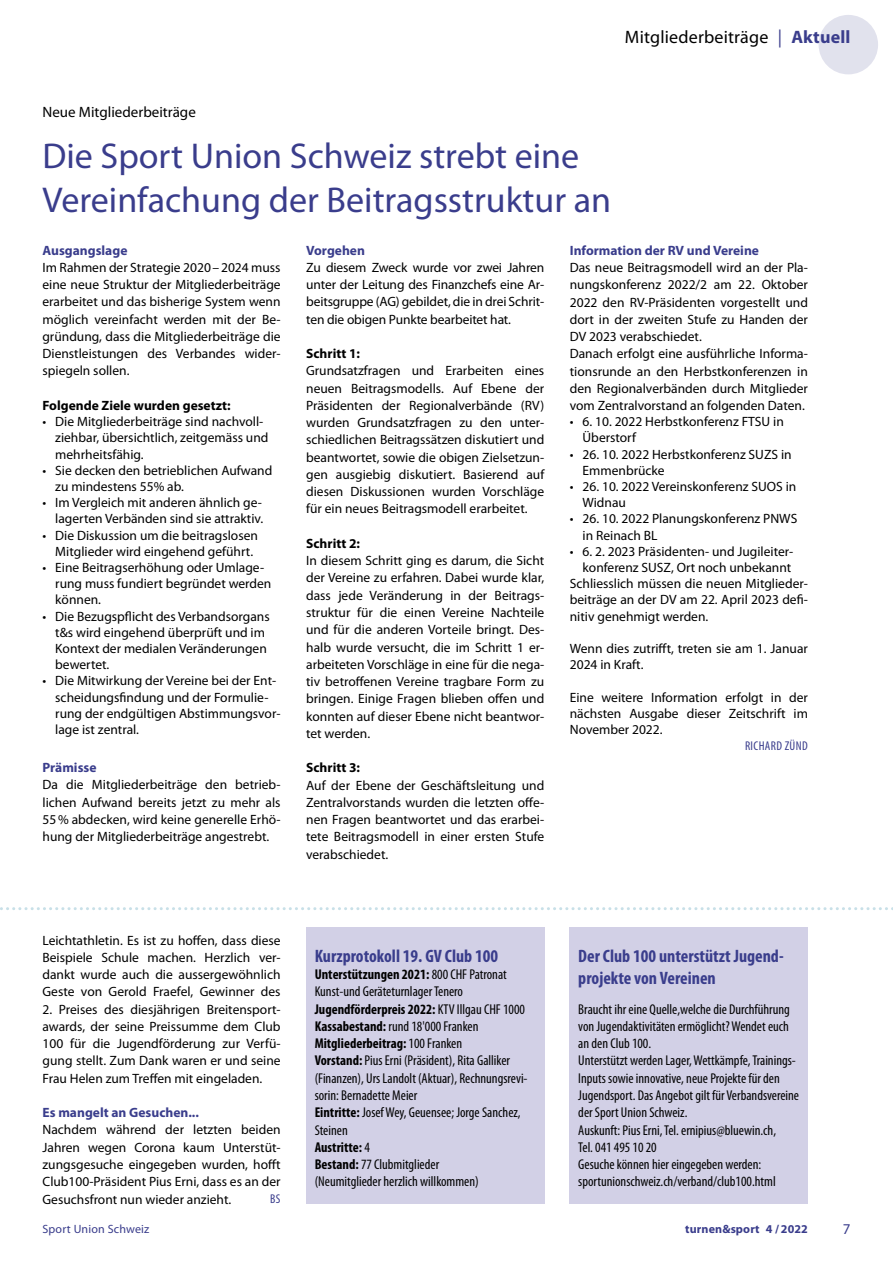
<style>
.page{position:relative;width:893px;height:1263px;background:#fff}
.page>*{position:absolute;margin:0;border:0;box-sizing:border-box;transform-origin:0 0}
.t1{font:36px/43.2px "Myriad Pro";color:#3a3d8c}
.t2{font:700 condensed 18px/21.6px "Myriad Pro";color:#3a3d8c}
.t3{font:18px "Myriad Pro";letter-spacing:.01em;color:#000}
.t4{font:15px "Myriad Pro";color:#000}
.t5{font:15px "Myriad Pro";color:#3a3d8c}
.t6{font:condensed 14.25px/17.2px "Myriad Pro";color:#000}
.t7{font:13.5px/17.2px "Myriad Pro";color:#000}
.t8{font:700 13.5px "Myriad Pro";color:#3a3d8c}
.t9{font:700 13.5px "Myriad Pro";color:#000}
.t10{font:condensed 12.75px "Myriad Pro";letter-spacing:.03em;color:#3a3d8c}
.t11{font:700 12px "Myriad Pro";letter-spacing:.01em;color:#3a3d8c}
.t12{font:12px "Myriad Pro";letter-spacing:.015em;color:#3a3d8c}
.s1{color:#3a3d8c}
.s2{font-weight:700;color:#3a3d8c}
.s3{font-weight:700}
</style>
<div class="page">
<div style="left:819px;top:15px;width:59px;height:59px;background:#e1e2ed;border-radius:50%"></div>
<div style="left:306px;top:927px;width:238px;height:276px;background:#d2d0e6"></div>
<div style="left:570px;top:927px;width:238px;height:276px;background:#d2d0e6"></div>
<svg style="left:0;top:907px;width:893px;height:3px"></svg>
<h2 class="t3" style="left:625px;top:27px;width:227px">Mitgliederbeiträge <span class="s1">|</span> <span class="s2">Aktuell</span></h2>
<p class="t4" style="left:43px;top:103px;width:155px">Neue Mitgliederbeiträge</p>
<h1 class="t1" style="left:43px;top:135px;width:570px">Die Sport Union Schweiz strebt eine<br>Vereinfachung der Beitragsstruktur an</h1>
<p class="t8" style="left:43px;top:242px;width:86px">Ausgangslage</p>
<p class="t7" style="left:43px;top:259px;width:240px;text-align:justify">Im Rahmen der Strategie 2020–2024 muss eine neue Struktur der Mitgliederbeiträge erarbeitet und das bisherige System wenn möglich vereinfacht werden mit der Be&shy;gründung, dass die Mitgliederbeiträge die Dienstleistungen des Verbandes wider&shy;spiegeln sollen.</p>
<p class="t9" style="left:43px;top:398px;width:189px">Folgende Ziele wurden gesetzt:</p>
<p class="t7" style="left:55px;top:414px;width:215px;line-height:16.2px;text-indent:-13px">• Die Mitgliederbeiträge sind nachvoll&shy;ziehbar, übersichtlich, zeitgemäss und mehrheitsfähig.</p>
<p class="t7" style="left:55px;top:462px;width:219px;line-height:16.2px;text-indent:-13px">• Sie decken den betrieblichen Aufwand zu mindestens 55% ab.</p>
<p class="t7" style="left:43px;top:495px;width:222px;line-height:16.2px;text-align:right">• Im Vergleich mit anderen ähnlich ge&shy;lagerten Verbänden sind sie attraktiv.</p>
<p class="t7" style="left:43px;top:527px;width:217px;line-height:16.2px;text-align:center">• Die Diskussion um die beitragslosen<br>Mitglieder wird eingehend geführt.</p>
<p class="t7" style="left:55px;top:559px;width:218px;line-height:16.2px;text-indent:-13px">• Eine Beitragserhöhung oder Umlage&shy;rung muss fundiert begründet werden können.</p>
<p class="t7" style="left:55px;top:608px;width:216px;line-height:16.2px;text-indent:-13px">• Die Bezugspflicht des Verbandsorgans t&amp;s wird eingehend überprüft und im<br>Kontext der medialen Veränderungen bewertet.</p>
<p class="t7" style="left:55px;top:673px;width:227px;line-height:16.2px;text-indent:-13px">• Die Mitwirkung der Vereine bei der Ent&shy;scheidungsfindung und der Formulie&shy;rung der endgültigen Abstimmungsvor&shy;lage ist zentral.</p>
<p class="t8" style="left:43px;top:760px;width:55px">Prämisse</p>
<p class="t7" style="left:43px;top:776px;width:240px;text-align:justify">Da die Mitgliederbeiträge den betrieb&shy;lichen Aufwand bereits jetzt zu mehr als 55% abdecken, wird keine generelle Erhö&shy;hung der Mitgliederbeiträge angestrebt.</p>
<p class="t8" style="left:306px;top:242px;width:60px">Vorgehen</p>
<p class="t7" style="left:306px;top:259px;width:240px;text-align:justify">Zu diesem Zweck wurde vor zwei Jahren unter der Leitung des Finanzchefs eine Ar&shy;beitsgruppe (AG) gebildet, die in drei Schrit&shy;ten die obigen Punkte bearbeitet hat.</p>
<p class="t9" style="left:306px;top:346px;width:55px">Schritt 1:</p>
<p class="t7" style="left:306px;top:362px;width:240px;text-align:justify">Grundsatzfragen und Erarbeiten eines neuen Beitragsmodells. Auf Ebene der Präsidenten der Regionalverbände (RV) wurden Grundsatzfragen zu den unter&shy;schiedlichen Beitragssätzen diskutiert und beantwortet, sowie die obigen Zielsetzun&shy;gen ausgiebig diskutiert. Basierend auf diesen Diskussionen wurden Vorschläge für ein neues Beitragsmodell erarbeitet.</p>
<p class="t9" style="left:306px;top:536px;width:55px">Schritt 2:</p>
<p class="t7" style="left:306px;top:552px;width:240px;text-align:justify">In diesem Schritt ging es darum, die Sicht der Vereine zu erfahren. Dabei wurde klar, dass jede Veränderung in der Beitrags&shy;struktur für die einen Vereine Nachteile und für die anderen Vorteile bringt. Des&shy;halb wurde versucht, die im Schritt 1 er&shy;arbeiteten Vorschläge in eine für die nega&shy;tiv betroffenen Vereine tragbare Form zu bringen. Einige Fragen blieben offen und konnten auf dieser Ebene nicht beantwor&shy;tet werden.</p>
<p class="t9" style="left:306px;top:760px;width:55px">Schritt 3:</p>
<p class="t7" style="left:306px;top:777px;width:240px;text-align:justify">Auf der Ebene der Geschäftsleitung und Zentralvorstands wurden die letzten offe&shy;nen Fragen beantwortet und das erarbei&shy;tete Beitragsmodell in einer ersten Stufe verabschiedet.</p>
<p class="t8" style="left:570px;top:243px;width:191px">Information der RV und Vereine</p>
<p class="t7" style="left:570px;top:259px;width:240px">Das neue Beitragsmodell wird an der Pla&shy;nungskonferenz 2022/2 am 22. Oktober 2022 den RV-Präsidenten vorgestellt und dort in der zweiten Stufe zu Handen der DV 2023 verabschiedet.<br>Danach erfolgt eine ausführliche Informa&shy;tionsrunde an den Herbstkonferenzen in den Regionalverbänden durch Mitglieder vom Zentralvorstand an folgenden Daten.</p>
<p class="t7" style="left:583px;top:414px;width:203px;line-height:16.2px;text-indent:-13px">• 6. 10. 2022 Herbstkonferenz FTSU in<br>Überstorf</p>
<p class="t7" style="left:583px;top:446px;width:211px;line-height:16.2px;text-indent:-13px">• 26. 10. 2022 Herbstkonferenz SUZS in<br>Emmenbrücke</p>
<p class="t7" style="left:583px;top:479px;width:215px;line-height:16.2px;text-indent:-13px">• 26. 10. 2022 Vereinskonferenz SUOS in<br>Widnau</p>
<p class="t7" style="left:583px;top:511px;width:216px;line-height:16.2px;text-indent:-13px">• 26. 10. 2022 Planungskonferenz PNWS in Reinach BL</p>
<p class="t7" style="left:570px;top:543px;width:225px">• 6. 2. 2023 Präsidenten- und Jugileiter-</p>
<p class="t7" style="left:583px;top:559px;width:210px">konferenz SUSZ, Ort noch unbekannt</p>
<p class="t7" style="left:570px;top:575px;width:240px">Schliesslich müssen die neuen Mitglieder-</p>
<p class="t7" style="left:570px;top:592px;width:240px">beiträge an der DV am 22. April 2023 defi-</p>
<p class="t7" style="left:570px;top:608px;width:140px">nitiv genehmigt werden.</p>
<p class="t7" style="left:570px;top:641px;width:240px;line-height:16.2px">Wenn dies zutrifft, treten sie am 1. Januar<br>2024 in Kraft.</p>
<p class="t7" style="left:570px;top:689px;width:240px;line-height:16.2px;text-align:justify">Eine weitere Information erfolgt in der nächsten Ausgabe dieser Zeitschrift im November 2022.</p>
<p class="t10" style="left:745px;top:739px;width:64px">RICHARD ZÜND</p>
<p class="t7" style="left:43px;top:932px;width:240px;text-align:justify">Leichtathletin. Es ist zu hoffen, dass diese Beispiele Schule machen. Herzlich ver&shy;dankt wurde auch die aussergewöhnlich Geste von Gerold Fraefel, Gewinner des</p>
<p class="t7" style="left:43px;top:1001px;width:240px;text-align:justify">2. Preises des diesjährigen Breitensport&shy;awards, der seine Preissumme dem Club 100 für die Jugendförderung zur Verfü&shy;gung stellt. Zum Dank waren er und seine Frau Helen zum Treffen mit eingeladen.</p>
<p class="t8" style="left:43px;top:1105px;width:158px">Es mangelt an Gesuchen...</p>
<p class="t7" style="left:43px;top:1121px;width:240px;text-align:justify">Nachdem während der letzten beiden Jahren wegen Corona kaum Unterstüt&shy;zungsgesuche eingegeben wurden, hofft Club100-Präsident Pius Erni, dass es an der Gesuchsfront nun wieder anzieht.</p>
<p class="t10" style="left:270px;top:1192px;width:12px">BS</p>
<h2 class="t2" style="left:315px;top:945px;width:185px">Kurzprotokoll 19. GV Club 100</h2>
<p class="t6" style="left:315px;top:966px;width:214px"><span class="s3">Unterstützungen 2021:</span> 800 CHF Patronat Kunst-und Geräteturnlager Tenero <span class="s3">Jugendförderpreis 2022:</span> KTV Illgau CHF 1000<br><span class="s3">Kassabestand:</span> rund 18'000 Franken <span class="s3">Mitgliederbeitrag:</span> 100 Franken<br><span class="s3">Vorstand:</span> Pius Erni (Präsident), Rita Galliker (Finanzen), Urs Landolt (Aktuar), Rechnungsrevi&shy;sorin: Bernadette Meier<br><span class="s3">Eintritte:</span> Josef Wey, Geuensee; Jorge Sanchez, Steinen<br><span class="s3">Austritte:</span> 4<br><span class="s3">Bestand:</span> 77 Clubmitglieder<br>(Neumitglieder herzlich willkommen)</p>
<h2 class="t2" style="left:578px;top:945px;width:207px">Der Club 100 unterstützt Jugend&shy;projekte von Vereinen</h2>
<p class="t6" style="left:578px;top:1001px;width:222px">Braucht ihr eine Quelle,welche die Durchführung von Jugendaktivitäten ermöglicht? Wendet euch an den Club 100.<br>Unterstützt werden Lager, Wettkämpfe, Trainings-Inputs sowie innovative, neue Projekte für den Jugendsport. Das Angebot gilt für Verbandsvereine der Sport Union Schweiz.<br>Auskunft: Pius Erni, Tel. ernipius@bluewin.ch,<br>Tel. 041 495 10 20<br>Gesuche können hier eingegeben werden: sportunionschweiz.ch/verband/club100.html</p>
<p class="t12" style="left:43px;top:1222px;width:108px">Sport Union Schweiz</p>
<p class="t11" style="left:685px;top:1222px;width:124px">turnen&amp;sport 4 / 2022</p>
<p class="t5" style="left:843px;top:1220px;width:9px">7</p>
</div>
